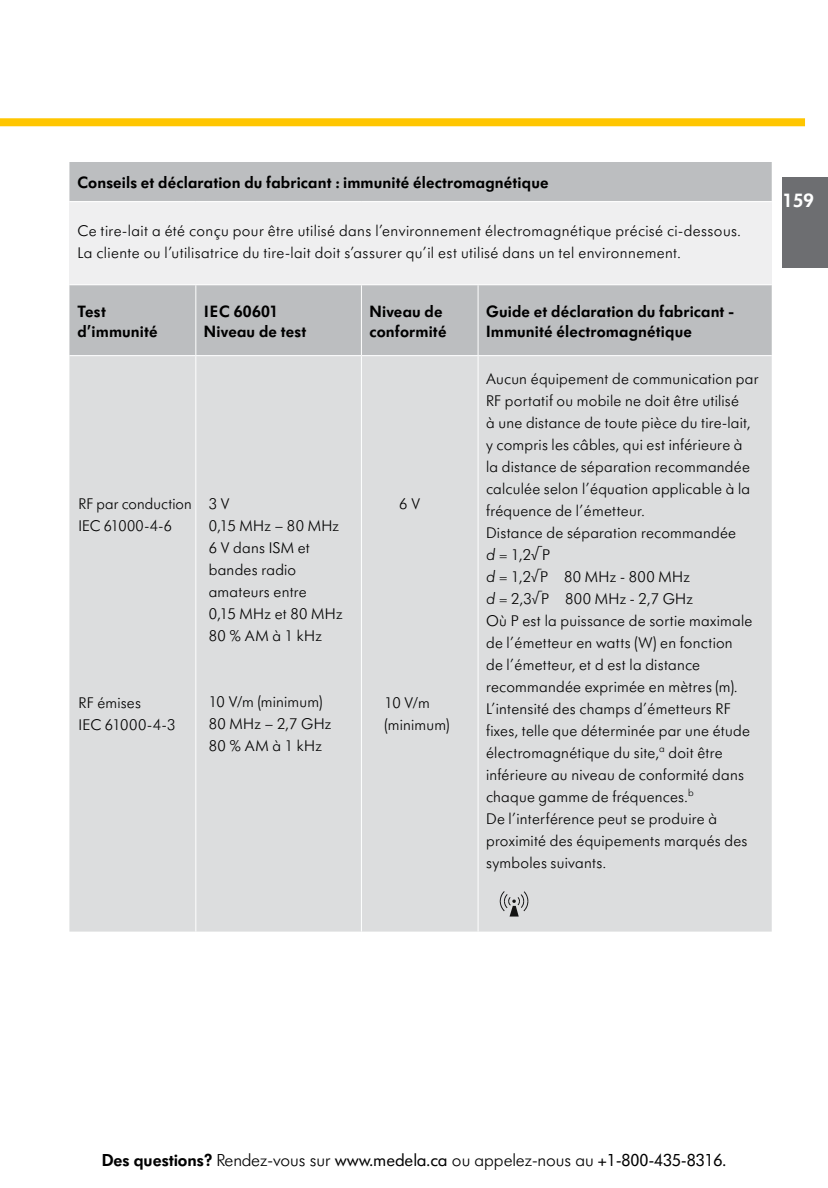
<style>
.page{position:relative;width:828px;height:1188px;background:#fff}
.page>*{position:absolute;margin:0;border:0;box-sizing:border-box;transform-origin:0 0}
.t1{font:600 20px "Futura SB Medela";color:#fff}
.t2{font:300 18px "Futura SB Medela";color:#000}
.t3{font:600 17px/20px "Futura SB Medela";letter-spacing:.01em;color:#000}
.t4{font:300 16px/22px "Futura SB Medela";letter-spacing:.015em;color:#000}
.s1{font-style:italic;font-size:17px}
.s2{font-size:17px}
.s3{font-weight:600}
.s4{font-weight:400}
</style>
<div class="page">
<div style="left:0;top:118px;width:805px;height:8px;background:#ffc600"></div>
<div style="left:783px;top:177px;width:45px;height:91px;background:#6d6e71"></div>
<div style="left:69px;top:162px;width:703px;height:193px;background:#bcbec0"></div>
<div style="left:69px;top:202px;width:703px;height:83px;background:#efeff0"></div>
<svg style="left:69px;top:356px;width:703px;height:576px;background:#dddedf"></svg>
<hr style="left:69px;top:201px;width:127px;height:1px;background:#fff">
<hr style="left:196px;top:201px;width:165px;height:1px;background:#fff">
<hr style="left:361px;top:201px;width:117px;height:1px;background:#fff">
<hr style="left:478px;top:201px;width:294px;height:1px;background:#fff">
<hr style="left:69px;top:284px;width:127px;height:1px;background:#fff">
<hr style="left:196px;top:284px;width:165px;height:1px;background:#fff">
<hr style="left:361px;top:284px;width:117px;height:1px;background:#fff">
<hr style="left:478px;top:284px;width:294px;height:1px;background:#fff">
<hr style="left:195px;top:285px;width:1px;height:70px;background:#fff">
<hr style="left:195px;top:356px;width:1px;height:576px;background:#fff">
<hr style="left:361px;top:285px;width:1px;height:70px;background:#fff">
<hr style="left:361px;top:356px;width:1px;height:576px;background:#fff">
<hr style="left:478px;top:285px;width:1px;height:70px;background:#fff">
<hr style="left:478px;top:356px;width:1px;height:576px;background:#fff">
<svg style="left:500px;top:891px;width:28px;height:26px"></svg>
<p class="t3" style="left:77px;top:173px;width:473px">Conseils et déclaration du fabricant : immunité électromagnétique</p>
<p class="t4" style="left:77px;top:220px;width:665px">Ce tire-lait a été conçu pour être utilisé dans l’environnement électromagnétique précisé ci-dessous.<br>La cliente ou l’utilisatrice du tire-lait doit s’assurer qu’il est utilisé dans un tel environnement.</p>
<p class="t3" style="left:77px;top:301px;width:82px">Test d’immunité</p>
<p class="t3" style="left:204px;top:301px;width:104px">IEC 60601<br>Niveau de test</p>
<p class="t3" style="left:369px;top:301px;width:79px">Niveau de conformité</p>
<p class="t3" style="left:486px;top:301px;width:249px">Guide et déclaration du fabricant -<br>Immunité électromagnétique</p>
<p class="t4" style="left:486px;top:367px;width:274px">Aucun équipement de communication par RF portatif ou mobile ne doit être utilisé<br>à une distance de toute pièce du tire-lait, y compris les câbles, qui est inférieure à<br>la distance de séparation recommandée calculée selon l’équation applicable à la fréquence de l’émetteur.<br>Distance de séparation recommandée<br><span class="s1">d</span> = 1,2<span class="s2">√</span>P<br><span class="s1">d</span> = 1,2√P 80 MHz - 800 MHz<br><span class="s1">d</span> = 2,3√P 800 MHz - 2,7 GHz<br>Où P est la puissance de sortie maximale de l’émetteur en watts (W) en fonction<br>de l’émetteur, et d est la distance recommandée exprimée en mètres (m).<br>L’intensité des champs d’émetteurs RF fixes, telle que déterminée par une étude électromagnétique du site,<sup>a</sup> doit être inférieure au niveau de conformité dans chaque gamme de fréquences.<sup>b<br></sup>De l’interférence peut se produire à proximité des équipements marqués des symboles suivants.</p>
<p class="t4" style="left:79px;top:492px;width:115px">RF par conduction<br>IEC 61000-4-6</p>
<p class="t4" style="left:209px;top:492px;width:22px">3 V</p>
<p class="t4" style="left:399px;top:492px;width:22px">6 V</p>
<p class="t4" style="left:209px;top:514px;width:135px">0,15 MHz – 80 MHz<br>6 V dans ISM et bandes radio amateurs entre<br>0,15 MHz et 80 MHz<br>80 % AM à 1 kHz</p>
<p class="t4" style="left:209px;top:690px;width:124px">10 V/m (minimum)<br>80 MHz – 2,7 GHz<br>80 % AM à 1 kHz</p>
<p class="t4" style="left:385px;top:691px;width:66px">10 V/m (minimum)</p>
<p class="t4" style="left:79px;top:691px;width:99px">RF émises<br>IEC 61000-4-3</p>
<p class="t1" style="left:783px;top:188px;width:33px">159</p>
<p class="t2" style="left:102px;top:1149px;width:626px"><span class="s3">Des questions?</span> Rendez-vous sur <span class="s4">www.medela.ca</span> ou appelez-nous au <span class="s4">+1-800-435-8316.</span></p>
</div>
